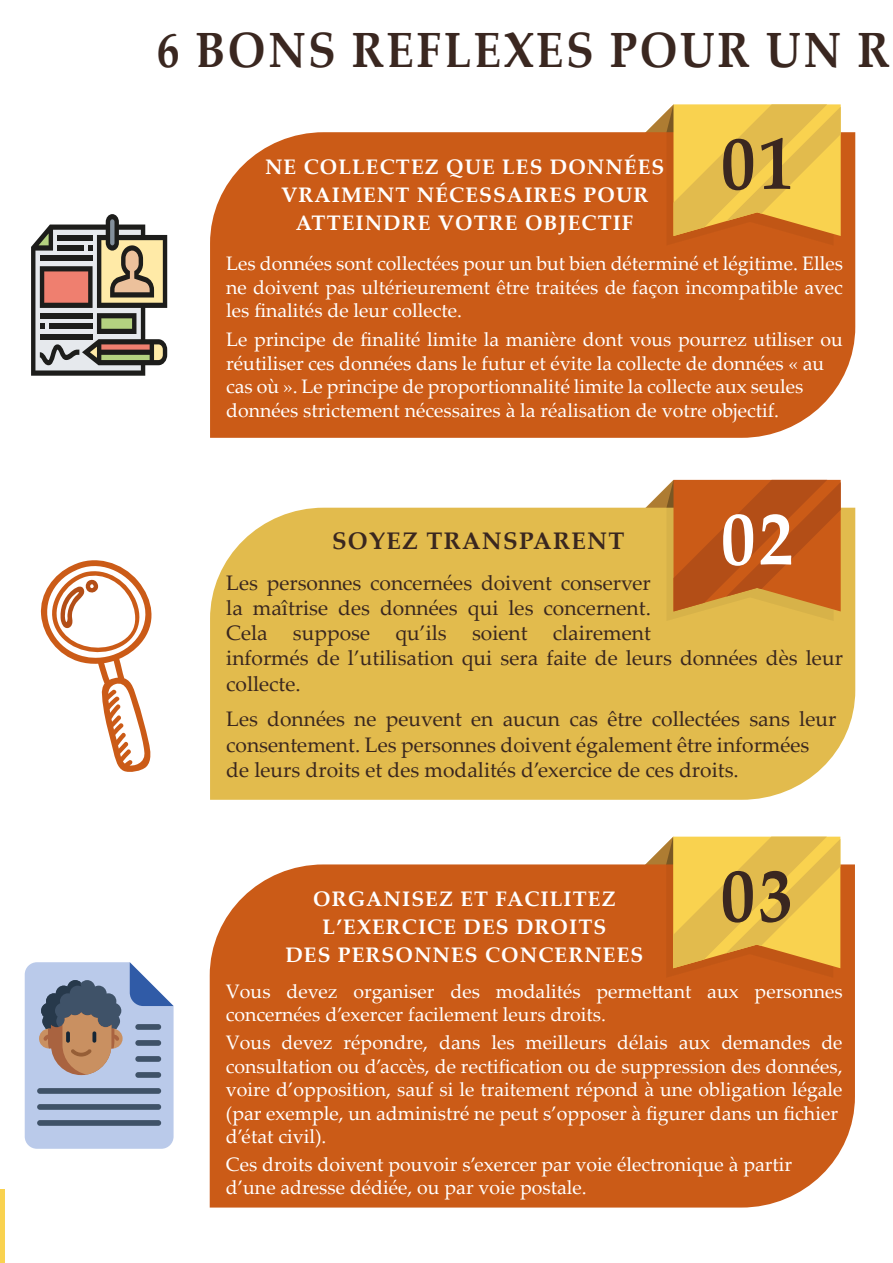
<style>
.page{position:relative;width:893px;height:1263px;background:#fff}
.page>*{position:absolute;margin:0;border:0;box-sizing:border-box;transform-origin:0 0}
.t1{font:700 75px "Palatino Linotype";color:#3a2720;scale:.92 1}
.t2{font:700 75px "Palatino Linotype";color:#fff;scale:.92 1}
.t3{font:700 49.5px "Palatino Linotype";letter-spacing:.05em;color:#3a2720;scale:.92 1}
.t4{font:700 24px "Palatino Linotype";letter-spacing:.05em;color:#3a271f}
.t5{font:21px/25.2px "Palatino Linotype";color:#3a271f}
.t6{font:700 21px/28.2px "Palatino Linotype";letter-spacing:.05em;color:#fff;text-align:center}
.t7{font:19.5px/23.4px "Palatino Linotype";color:#fff}
</style>
<div class="page">
<hr style="left:0;top:1189px;width:4px;height:74px;background:#f9d24f">
<div style="left:210px;top:132px;width:645px;height:306px;background:#cb5b17"></div>
<svg style="left:598px;top:104px;width:243px;height:142px;background:#e1a243"></svg>
<div style="left:210px;top:508px;width:645px;height:292px;background:#e2bb4d"></div>
<svg style="left:598px;top:480px;width:243px;height:141px;background:#ce8135"></svg>
<div style="left:210px;top:864px;width:645px;height:343px;background:#cb5b17"></div>
<svg style="left:598px;top:837px;width:242px;height:141px;background:#e0a142"></svg>
<svg style="left:40px;top:560px;width:112px;height:212px"></svg>
<svg style="left:31px;top:214px;width:136px;height:162px;background:#998f83"></svg>
<svg style="left:25px;top:962px;width:149px;height:187px;background:#a1a9be"></svg>
<svg style="left:66px;top:1031px;width:4px;height:12px"></svg>
<svg style="left:92px;top:1031px;width:4px;height:12px"></svg>
<h2 class="t3" style="left:157px;top:15px;width:798px">6 BONS REFLEXES POUR UN R</h2>
<p class="t6" style="left:265px;top:152px;width:401px">NE COLLECTEZ QUE LES DONNÉES<br>VRAIMENT NÉCESSAIRES POUR<br>ATTEINDRE VOTRE OBJECTIF</p>
<h1 class="t1" style="left:721px;top:110px;width:80px">01</h1>
<p class="t7" style="left:226px;top:251px;width:618px;text-align:justify">Les données sont collectées pour un but bien déterminé et légitime. Elles ne doivent pas ultérieurement être traitées de façon incompatible avec les finalités de leur collecte.</p>
<p class="t7" style="left:226px;top:327px;width:618px">Le principe de finalité limite la manière dont vous pourrez utiliser ou réutiliser ces données dans le futur et évite la collecte de données « au cas où ». Le principe de proportionnalité limite la collecte aux seules données strictement nécessaires à la réalisation de votre objectif.</p>
<h1 class="t2" style="left:721px;top:485px;width:80px">02</h1>
<p class="t5" style="left:226px;top:569px;width:618px">Les personnes concernées doivent conserver<br>la maîtrise des données qui les concernent.<br>Cela suppose qu’ils soient clairement<br>informés de l’utilisation qui sera faite de leurs données dès leur collecte.</p>
<p class="t5" style="left:226px;top:706px;width:612px">Les données ne peuvent en aucun cas être collectées sans leur consentement. Les personnes doivent également être informées de leurs droits et des modalités d’exercice de ces droits.</p>
<p class="t4" style="left:332px;top:524px;width:294px">SOYEZ TRANSPARENT</p>
<p class="t6" style="left:285px;top:884px;width:359px">ORGANISEZ ET FACILITEZ<br>L’EXERCICE DES DROITS<br>DES PERSONNES CONCERNEES</p>
<h1 class="t1" style="left:721px;top:842px;width:80px">03</h1>
<p class="t7" style="left:226px;top:979px;width:618px">Vous devez organiser des modalités permettant aux personnes concernées d’exercer facilement leurs droits.</p>
<p class="t7" style="left:226px;top:1030px;width:618px">Vous devez répondre, dans les meilleurs délais aux demandes de consultation ou d’accès, de rectification ou de suppression des données, voire d’opposition, sauf si le traitement répond à une obligation légale (par exemple, un administré ne peut s’opposer à figurer dans un fichier d’état civil).</p>
<p class="t7" style="left:226px;top:1152px;width:568px">Ces droits doivent pouvoir s’exercer par voie électronique à partir d’une adresse dédiée, ou par voie postale.</p>
</div>
